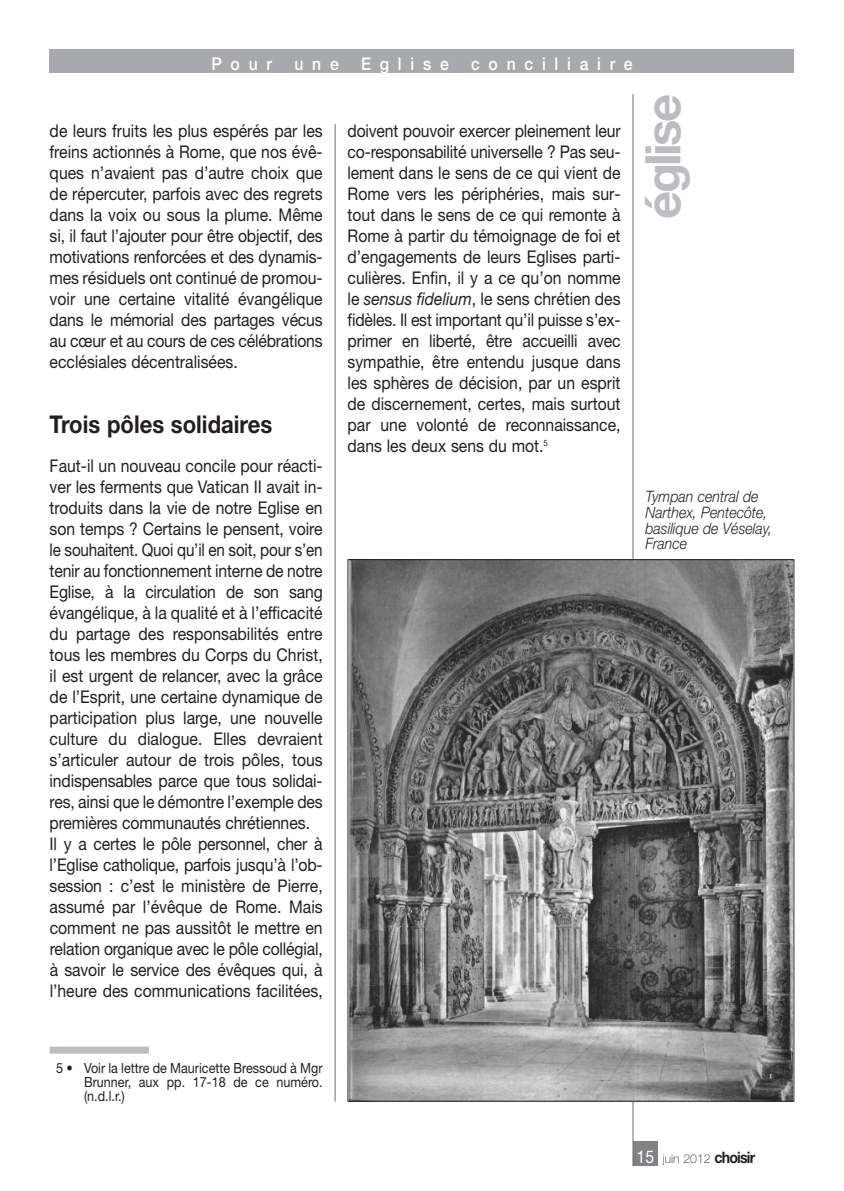
<style>
.page{position:relative;width:844px;height:1191px;background:#fff}
.page>*{position:absolute;margin:0;border:0;box-sizing:border-box;transform-origin:0 0}
.t1{font:700 49px "Helvetica Neue";letter-spacing:-.055em;color:#bcbdc0}
.t2{font:700 24.5px "Helvetica Neue";color:#231f20;scale:.9 1}
.t3{font:17.5px/21px "Helvetica Neue";color:#231f20;text-align:justify;scale:.9 1}
.t4{font:500 17.5px "Helvetica Neue";letter-spacing:.555em;color:#fff;scale:.9 1}
.t5{font:17.5px "Helvetica Neue";color:#fff;scale:.9 1}
.t6{font:italic 300 15.75px/15.8px "Helvetica Neue";color:#231f20;scale:.9 1}
.t7{font:14px/14px "Helvetica Neue";color:#231f20;text-align:justify;scale:.9 1}
.t8{font:100 12.25px "Helvetica Neue";color:#231f20}
.s1{font-style:italic}
.s2{font-weight:700;font-size:15.75px}
</style>
<div class="page">
<div style="left:50px;top:50px;width:744px;height:23px;background:#a8a9ad"></div>
<hr style="left:334px;top:124px;width:1px;height:977px;background:#6c6d70">
<div style="left:632px;top:1141px;width:25px;height:25px;background:#808285"></div>
<hr style="left:632px;top:94px;width:1px;height:1072px;background:#6c6d70">
<img style="left:349px;top:561px;width:443px;height:538px">
<div style="left:50px;top:1046px;width:99px;height:7px;background:#bcbdc0"></div>
<p class="t4" style="left:211px;top:57px;width:69px">Pour</p>
<p class="t4" style="left:294px;top:57px;width:51px">une</p>
<p class="t4" style="left:361px;top:57px;width:99px">Eglise</p>
<p class="t4" style="left:471px;top:57px;width:181px">conciliaire</p>
<p class="t3" style="left:50px;top:121px;width:305px">de leurs fruits les plus espérés par les freins actionnés à Rome, que nos évê&shy;ques n’avaient pas d’autre choix que de répercuter, parfois avec des regrets dans la voix ou sous la plume. Même si, il faut l’ajouter pour être objectif, des motivations renforcées et des dynamis&shy;mes résiduels ont continué de promou&shy;voir une certaine vitalité évangélique dans le mémorial des partages vécus au cœur et au cours de ces célébrations ecclésiales décentralisées.</p>
<h2 class="t2" style="left:50px;top:416px;width:249px">Trois pôles solidaires</h2>
<p class="t3" style="left:50px;top:457px;width:305px;text-align:left">Faut-il un nouveau concile pour réacti&shy;ver les ferments que Vatican II avait in&shy;troduits dans la vie de notre Eglise en son temps ? Certains le pensent, voire le souhaitent. Quoi qu’il en soit, pour s’en tenir au fonctionnement interne de notre Eglise, à la circulation de son sang évangélique, à la qualité et à l’efficacité du partage des responsabilités entre tous les membres du Corps du Christ, il est urgent de relancer, avec la grâce de l’Esprit, une certaine dynamique de participation plus large, une nouvelle culture du dialogue. Elles devraient s’articuler autour de trois pôles, tous indispensables parce que tous solidai&shy;res, ainsi que le démontre l’exemple des premières communautés chrétiennes.<br>Il y a certes le pôle personnel, cher à l’Eglise catholique, parfois jusqu’à l’ob&shy;session : c’est le ministère de Pierre, assumé par l’évêque de Rome. Mais comment ne pas aussitôt le mettre en relation organique avec le pôle collégial, à savoir le service des évêques qui, à l’heure des communications facilitées,</p>
<p class="t3" style="left:347px;top:121px;width:305px">doivent pouvoir exercer pleinement leur co-responsabilité universelle ? Pas seu&shy;lement dans le sens de ce qui vient de Rome vers les périphéries, mais sur&shy;tout dans le sens de ce qui remonte à Rome à partir du témoignage de foi et d’engagements de leurs Eglises parti&shy;culières. Enfin, il y a ce qu’on nomme le <span class="s1">sensus fidelium</span>, le sens chrétien des fidèles. Il est important qu’il puisse s’ex&shy;primer en liberté, être accueilli avec sympathie, être entendu jusque dans les sphères de décision, par un esprit de discernement, certes, mais surtout par une volonté de reconnaissance, dans les deux sens du mot.<sup>5</sup></p>
<h1 class="t1" style="left:645px;top:218px;width:126px;rotate:-90deg">église</h1>
<p class="t6" style="left:645px;top:490px;width:142px">Tympan central de<br>Narthex, Pentecôte, basilique de Véselay,<br>France</p>
<p class="t7" style="left:84px;top:1062px;width:266px;text-indent:-28px">5 • Voir la lettre de Mauricette Bressoud à Mgr Brunner, aux pp. 17-18 de ce numéro. (n.d.l.r.)</p>
<p class="t5" style="left:636px;top:1150px;width:21px">15</p>
<p class="t8" style="left:662px;top:1153px;width:94px">juin 2012 <span class="s2">choisir</span></p>
</div>
